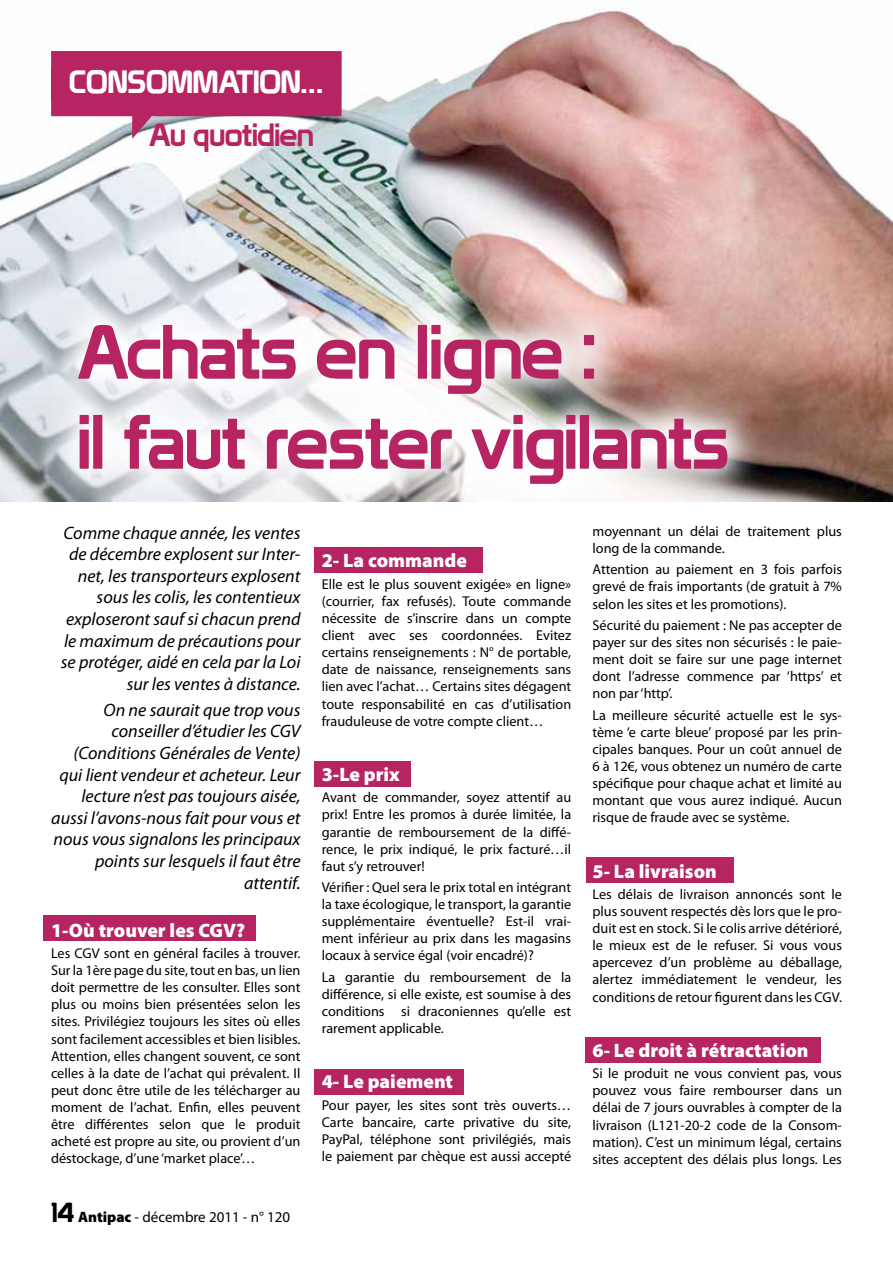
<style>
.page{position:relative;width:893px;height:1263px;background:#fff}
.page>*{position:absolute;margin:0;border:0;box-sizing:border-box;transform-origin:0 0}
.t1{font:75px/90px "Prototype";letter-spacing:-.025em;color:#b62561}
.t2{font:31.5px "Prototype";letter-spacing:-.025em;color:#fff}
.t3{font:31.5px "Prototype";letter-spacing:-.025em;color:#b62561}
.t4{font:900 19.5px "Myriad Pro";color:#fff}
.t5{font:italic 18px/21.6px "Myriad Pro";color:#000;text-align:right}
.t6{font:15px "Myriad Pro";color:#000}
.t7{font:14.25px/17.1px "Myriad Pro";color:#000;text-align:justify}
.s1{font-family:"Prototype";font-size:27px}
.s2{font-weight:900}
</style>
<div class="page">
<div style="left:43px;top:915px;width:213px;height:26px;background:#b62561"></div>
<div style="left:314px;top:547px;width:169px;height:26px;background:#b62561"></div>
<div style="left:314px;top:761px;width:96px;height:26px;background:#b62561"></div>
<div style="left:314px;top:1069px;width:149px;height:25px;background:#b62561"></div>
<div style="left:586px;top:1037px;width:235px;height:26px;background:#b62561"></div>
<div style="left:586px;top:857px;width:147px;height:26px;background:#b62561"></div>
<img style="left:0;top:6px;width:893px;height:496px">
<svg style="left:51px;top:51px;width:291px;height:88px"></svg>
<div style="left:51px;top:67px;width:290px;height:33px;background:#b62561"></div>
<svg style="left:43px;top:289px;width:720px;height:213px"></svg>
<h2 class="t2" style="left:69px;top:63px;width:256px">CONSOMMATION…</h2>
<h2 class="t3" style="left:149px;top:116px;width:167px">Au quotidien</h2>
<h1 class="t1" style="left:77px;top:306px;width:655px">Achats en ligne :<br>il faut rester vigilants</h1>
<p class="t5" style="left:61px;top:521px;width:241px">Comme chaque année, les ventes de décembre explosent sur Inter&shy;net, les transporteurs explosent sous les colis, les contentieux exploseront sauf si chacun prend le maximum de précautions pour se protéger, aidé en cela par la Loi sur les ventes à distance.</p>
<p class="t5" style="left:51px;top:699px;width:251px">On ne saurait que trop vous conseiller d’étudier les CGV (Conditions Générales de Vente) qui lient vendeur et acheteur. Leur lecture n’est pas toujours aisée, aussi l’avons-nous fait pour vous et nous vous signalons les principaux points sur lesquels il faut être attentif.</p>
<h3 class="t4" style="left:51px;top:917px;width:196px">1-Où trouver les CGV?</h3>
<p class="t7" style="left:51px;top:944px;width:251px">Les CGV sont en général faciles à trouver.<br>Sur la 1ère page du site, tout en bas, un lien doit permettre de les consulter. Elles sont plus ou moins bien présentées selon les sites. Privilégiez toujours les sites où elles sont facilement accessibles et bien lisibles.<br>Attention, elles changent souvent, ce sont celles à la date de l’achat qui prévalent. Il peut donc être utile de les télécharger au moment de l’achat. Enfin, elles peuvent être différentes selon que le produit acheté est propre au site, ou provient d’un déstockage, d’une ‘market place’…</p>
<p class="t6" style="left:51px;top:1208px;width:241px"><span class="s1">14</span> <span class="s2">Antipac</span> - décembre 2011 - n° 120</p>
<h3 class="t4" style="left:322px;top:548px;width:147px">2- La commande</h3>
<p class="t7" style="left:322px;top:575px;width:251px">Elle est le plus souvent exigée» en ligne» (courrier, fax refusés). Toute commande nécessite de s’inscrire dans un compte client avec ses coordonnées. Evitez certains renseignements : N° de portable, date de naissance, renseignements sans lien avec l’achat… Certains sites dégagent toute responsabilité en cas d’utilisation frauduleuse de votre compte client…</p>
<h3 class="t4" style="left:322px;top:761px;width:80px">3-Le prix</h3>
<p class="t7" style="left:322px;top:789px;width:251px">Avant de commander, soyez attentif au prix! Entre les promos à durée limitée, la garantie de remboursement de la diffé&shy;rence, le prix indiqué, le prix facturé…il faut s’y retrouver!</p>
<p class="t7" style="left:322px;top:878px;width:251px">Vérifier : Quel sera le prix total en intégrant la taxe écologique, le transport, la garantie supplémentaire éventuelle? Est-il vrai&shy;ment inférieur au prix dans les magasins locaux à service égal (voir encadré)?</p>
<p class="t7" style="left:322px;top:968px;width:251px">La garantie du remboursement de la différence, si elle existe, est soumise à des conditions si draconiennes qu’elle est rarement applicable.</p>
<h3 class="t4" style="left:322px;top:1069px;width:133px">4- Le paiement</h3>
<p class="t7" style="left:322px;top:1096px;width:251px">Pour payer, les sites sont très ouverts… Carte bancaire, carte privative du site, PayPal, téléphone sont privilégiés, mais le paiement par chèque est aussi accepté</p>
<p class="t7" style="left:592px;top:522px;width:251px">moyennant un délai de traitement plus long de la commande.</p>
<p class="t7" style="left:592px;top:561px;width:251px">Attention au paiement en 3 fois parfois grevé de frais importants (de gratuit à 7% selon les sites et les promotions).</p>
<p class="t7" style="left:592px;top:616px;width:251px">Sécurité du paiement : Ne pas accepter de payer sur des sites non sécurisés : le paie&shy;ment doit se faire sur une page internet dont l’adresse commence par ‘https’ et non par ‘http’.</p>
<p class="t7" style="left:592px;top:706px;width:251px">La meilleure sécurité actuelle est le sys&shy;tème ‘e carte bleue’ proposé par les prin&shy;cipales banques. Pour un coût annuel de 6 à 12€, vous obtenez un numéro de carte spécifique pour chaque achat et limité au montant que vous aurez indiqué. Aucun risque de fraude avec se système.</p>
<h3 class="t4" style="left:592px;top:858px;width:126px">5- La livraison</h3>
<p class="t7" style="left:592px;top:885px;width:251px">Les délais de livraison annoncés sont le plus souvent respectés dès lors que le pro&shy;duit est en stock. Si le colis arrive détérioré, le mieux est de le refuser. Si vous vous apercevez d’un problème au déballage, alertez immédiatement le vendeur, les conditions de retour figurent dans les CGV.</p>
<h3 class="t4" style="left:592px;top:1037px;width:218px">6- Le droit à rétractation</h3>
<p class="t7" style="left:592px;top:1065px;width:251px">Si le produit ne vous convient pas, vous pouvez vous faire rembourser dans un délai de 7 jours ouvrables à compter de la livraison (L121-20-2 code de la Consom&shy;mation). C’est un minimum légal, certains sites acceptent des délais plus longs. Les</p>
</div>
